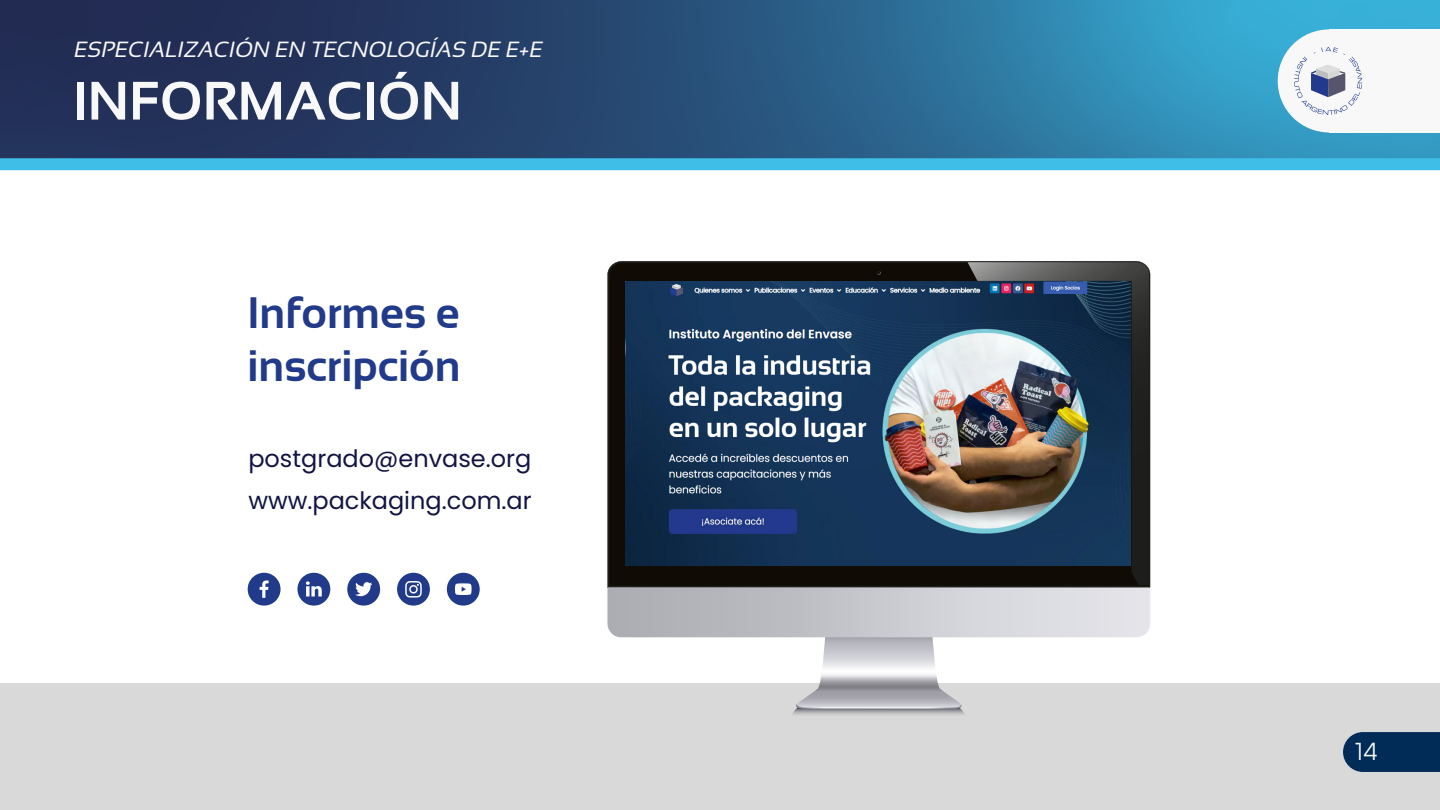
<style>
.page{position:relative;width:1440px;height:810px;background:#fff}
.page>*{position:absolute;margin:0;border:0;box-sizing:border-box;transform-origin:0 0}
.t1{font:700 54px "Sansation";color:#f8f8f8}
.t2{font:700 44px/52.8px "Sansation";color:#213b8a}
.t3{font:24px/42px "Poppins";color:#121443}
.t4{font:700 24px "Satoshi Variable";color:#f8f8f8}
.t5{font:italic 22px "Sansation";color:#f8f8f8}
</style>
<div class="page">
<svg style="left:0;top:0;width:1440px;height:158px;background:#295982"></svg>
<div style="left:0;top:158px;width:1440px;height:12px;background:#3fbfe8"></div>
<div style="left:0;top:684px;width:1440px;height:126px;background:#d9d9d9"></div>
<svg style="left:607px;top:588px;width:543px;height:127px"></svg>
<div style="left:609px;top:263px;width:539px;height:323px;background:#100b05"></div>
<svg style="left:968px;top:262px;width:181px;height:323px;background:#2d2e2c"></svg>
<svg style="left:877px;top:271px;width:4px;height:4px"></svg>
<hr style="left:607px;top:587px;width:543px;height:1px;background:#868686">
<svg style="left:1343px;top:732px;width:97px;height:40px;background:#0b345d"></svg>
<img style="left:625px;top:282px;width:505px;height:283px">
<svg style="left:248px;top:573px;width:33px;height:33px"></svg>
<svg style="left:297px;top:573px;width:33px;height:33px"></svg>
<svg style="left:347px;top:573px;width:33px;height:33px"></svg>
<svg style="left:397px;top:573px;width:33px;height:33px"></svg>
<svg style="left:447px;top:573px;width:33px;height:33px"></svg>
<div style="left:1329px;top:29px;width:111px;height:103px;background:#f8f8f8"></div>
<div style="left:1278px;top:29px;width:103px;height:103px;background:#f8f8f8;border-radius:50%"></div>
<svg style="left:1294px;top:47px;width:68px;height:68px"></svg>
<p class="t5" style="left:75px;top:37px;width:470px">ESPECIALIZACIÓN EN TECNOLOGÍAS DE E+E</p>
<h1 class="t1" style="left:73px;top:71px;width:391px">INFORMACIÓN</h1>
<h2 class="t2" style="left:247px;top:286px;width:215px">Informes e inscripción</h2>
<p class="t3" style="left:248px;top:438px;width:285px">postgrado@envase.org www.packaging.com.ar</p>
<p class="t4" style="left:1355px;top:733px;width:25px">14</p>
</div>
